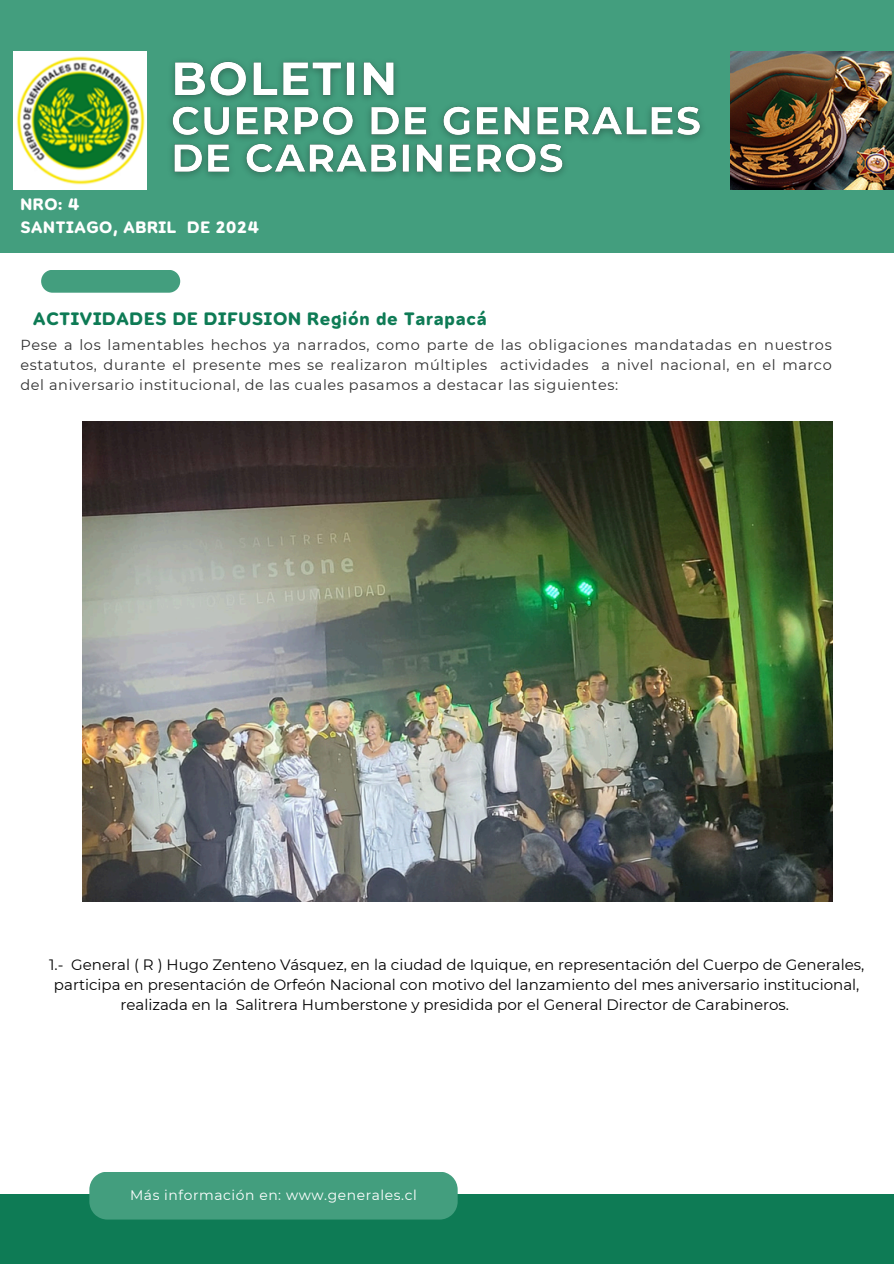
<style>
.page{position:relative;width:894px;height:1264px;background:#fff}
.page>*{position:absolute;margin:0;border:0;box-sizing:border-box;transform-origin:0 0}
.t1{font:18px "Opun Mai 700";letter-spacing:.04em;color:#0e7b55}
.t2{font:16.5px/22.5px "Opun Mai 700";letter-spacing:.04em;color:#fff}
.t3{font:15px/20.2px "Montserrat";color:#000;text-align:center}
.t4{font:14.55px/20px "Montserrat";letter-spacing:.04em;color:#303030;text-align:justify}
.t5{font:13.8px "Montserrat";letter-spacing:.04em;color:#fff}
</style>
<div class="page">
<div style="left:0;top:0;width:893px;height:253px;background:#439e7e"></div>
<div style="left:0;top:1193px;width:893px;height:70px;background:#0e7b55"></div>
<div style="left:89px;top:1172px;width:368px;height:47px;background:#439e7e"></div>
<svg style="left:41px;top:270px;width:139px;height:23px"></svg>
<img style="left:14px;top:51px;width:132px;height:139px">
<img style="left:730px;top:51px;width:163px;height:139px">
<img style="left:83px;top:421px;width:749px;height:480px">
<img style="left:170px;top:61px;width:532px;height:116px">
<p class="t2" style="left:20px;top:193px;width:240px">NRO: 4<br>SANTIAGO, ABRIL DE 2024</p>
<p class="t1" style="left:33px;top:309px;width:455px">ACTIVIDADES DE DIFUSION Región de Tarapacá</p>
<p class="t4" style="left:20px;top:335px;width:812px">Pese a los lamentables hechos ya narrados, como parte de las obligaciones mandatadas en nuestros estatutos, durante el presente mes se realizaron múltiples actividades a nivel nacional, en el marco del aniversario institucional, de las cuales pasamos a destacar las siguientes:</p>
<p class="t3" style="left:49px;top:954px;width:816px">1.- General ( R ) Hugo Zenteno Vásquez, en la ciudad de Iquique, en representación del Cuerpo de Generales, participa en presentación de Orfeón Nacional con motivo del lanzamiento del mes aniversario institucional, realizada en la Salitrera Humberstone y presidida por el General Director de Carabineros.</p>
<p class="t5" style="left:130px;top:1186px;width:288px">Más información en: www.generales.cl</p>
</div>
